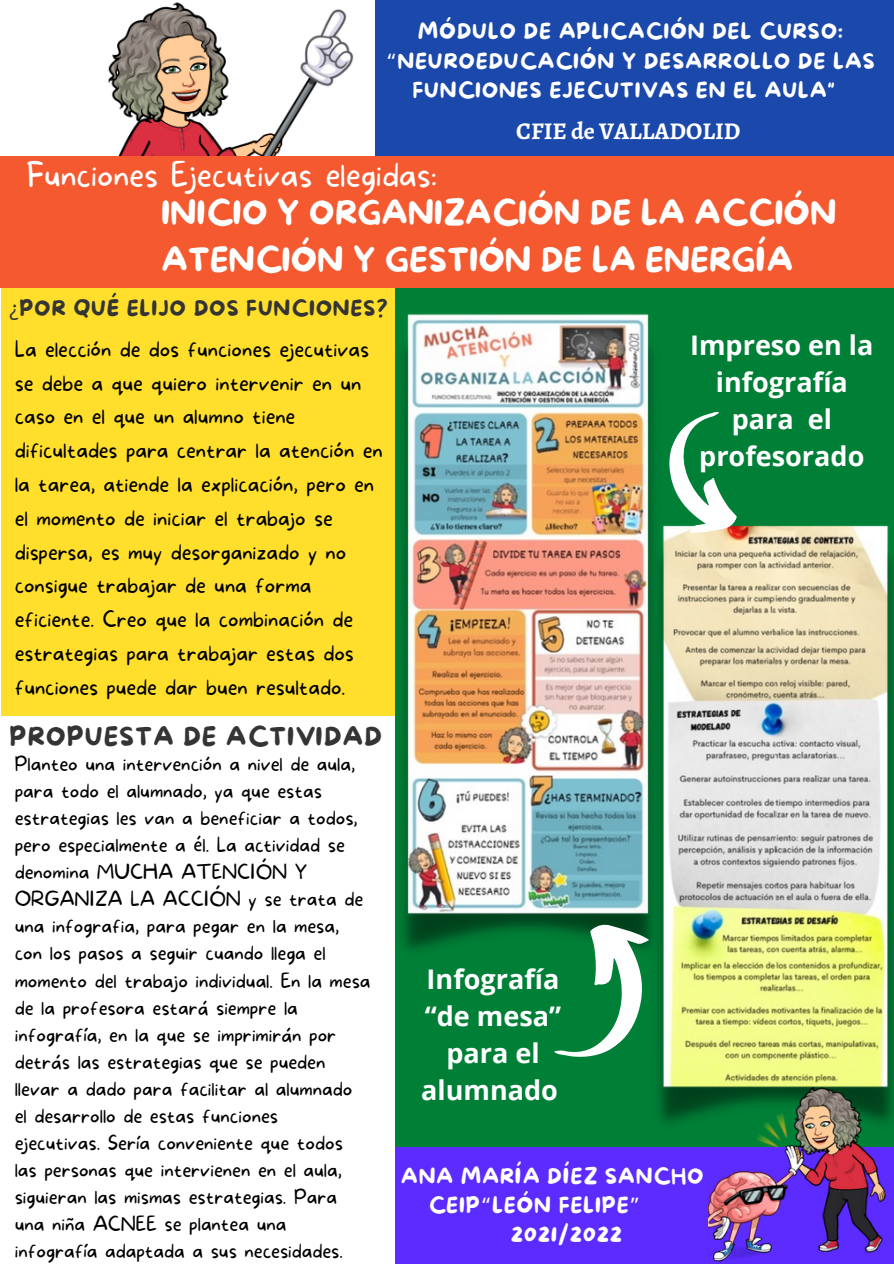
<style>
.page{position:relative;width:894px;height:1264px;background:#fff}
.page>*{position:absolute;margin:0;border:0;box-sizing:border-box;transform-origin:0 0}
.t1{font:33px "More Sugar";color:#fff}
.t2{font:100 33px "More Sugar";color:#fff}
.t3{font:700 27px/37.2px "Open Sans";color:#fff;text-align:center}
.t4{font:25.5px "More Sugar";letter-spacing:.04em;color:#343434}
.t5{font:700 24px "Alegreya";color:#fff}
.t6{font:100 21.45px/33.8px "More Sugar";color:#000}
.t7{font:21px "More Sugar";letter-spacing:.04em;color:#fff}
.t8{font:21px "More Sugar";letter-spacing:.04em;color:#343434}
.t9{font:100 19.5px/27px "More Sugar";color:#000}
.s1{font-family:"Noto Sans Gurmukhi"}
.s2{font-family:"Noto Sans"}
</style>
<div class="page">
<img style="left:108px;top:2px;width:293px;height:154px">
<div style="left:375px;top:0;width:518px;height:155px;background:#1b48ab"></div>
<div style="left:1px;top:288px;width:401px;height:428px;background:#ffdf2b"></div>
<div style="left:395px;top:205px;width:498px;height:954px;background:#008037"></div>
<div style="left:0;top:156px;width:893px;height:132px;background:#f4592f"></div>
<div style="left:395px;top:1147px;width:498px;height:116px;background:#5c2bff"></div>
<img style="left:402px;top:314px;width:252px;height:637px">
<img style="left:645px;top:525px;width:248px;height:599px">
<svg style="left:508px;top:905px;width:179px;height:172px"></svg>
<svg style="left:641px;top:400px;width:133px;height:148px"></svg>
<img style="left:708px;top:1059px;width:179px;height:203px">
<p class="t7" style="left:418px;top:20px;width:426px">MÓDULO DE APLICACIÓN DEL CURSO:</p>
<p class="t7" style="left:386px;top:49px;width:490px"><span class="s1">“</span>NEUROEDUCACIÓN Y DESARROLLO DE LAS</p>
<p class="t7" style="left:412px;top:79px;width:424px">FUNCIONES EJECUTIVAS EN EL AULA"</p>
<p class="t5" style="left:516px;top:114px;width:226px">CFIE de VALLADOLID</p>
<p class="t2" style="left:26px;top:156px;width:412px">Funciones Ejecutivas elegidas:</p>
<p class="t1" style="left:161px;top:195px;width:676px">INICIO Y ORGANIZACIÓN DE LA ACCIÓN</p>
<p class="t1" style="left:161px;top:241px;width:633px">ATENCIÓN Y GESTIÓN DE LA ENERGÍA</p>
<p class="t8" style="left:9px;top:297px;width:379px"><span class="s2">¿</span>POR QUÉ ELIJO DOS FUNCIONES?</p>
<p class="t6" style="left:15px;top:333px;width:369px">La elección de dos funciones ejecutivas se debe a que quiero intervenir en un caso en el que un alumno tiene dificultades para centrar la atención en la tarea, atiende la explicación, pero en el momento de iniciar el trabajo se dispersa, es muy desorganizado y no consigue trabajar de una forma eficiente. Creo que la combinación de estrategias para trabajar estas dos funciones puede dar buen resultado.</p>
<p class="t4" style="left:9px;top:723px;width:374px">PROPUESTA DE ACTIVIDAD</p>
<p class="t9" style="left:15px;top:751px;width:357px">Planteo una intervención a nivel de aula, para todo el alumnado, ya que estas estrategias les van a beneficiar a todos, pero especialmente a él. La actividad se denomina MUCHA ATENCIÓN Y ORGANIZA LA ACCIÓN y se trata de una infografia, para pegar en la mesa, con los pasos a seguir cuando llega el momento del trabajo individual. En la mesa de la profesora estará siempre la infografía, en la que se imprimirán por detrás las estrategias que se pueden llevar a dado para facilitar al alumnado<br>el desarrollo de estas funciones<br>ejecutivas. Sería conveniente que todos<br>las personas que intervienen en el aula, siguieran las mismas estrategias. Para una niña ACNEE se plantea una infografía adaptada a sus necesidades.</p>
<p class="t3" style="left:690px;top:325px;width:185px">Impreso en la infografía para el profesorado</p>
<p class="t3" style="left:421px;top:959px;width:141px">Infografía “de mesa” para el alumnado</p>
<p class="t7" style="left:401px;top:1164px;width:304px">ANA MARÍA DÍEZ SANCHO</p>
<p class="t7" style="left:428px;top:1193px;width:213px">CEIP<span class="s1">“</span>LEÓN FELIPE<span class="s1">”</span></p>
<p class="t7" style="left:510px;top:1222px;width:112px">2021/2022</p>
</div>
